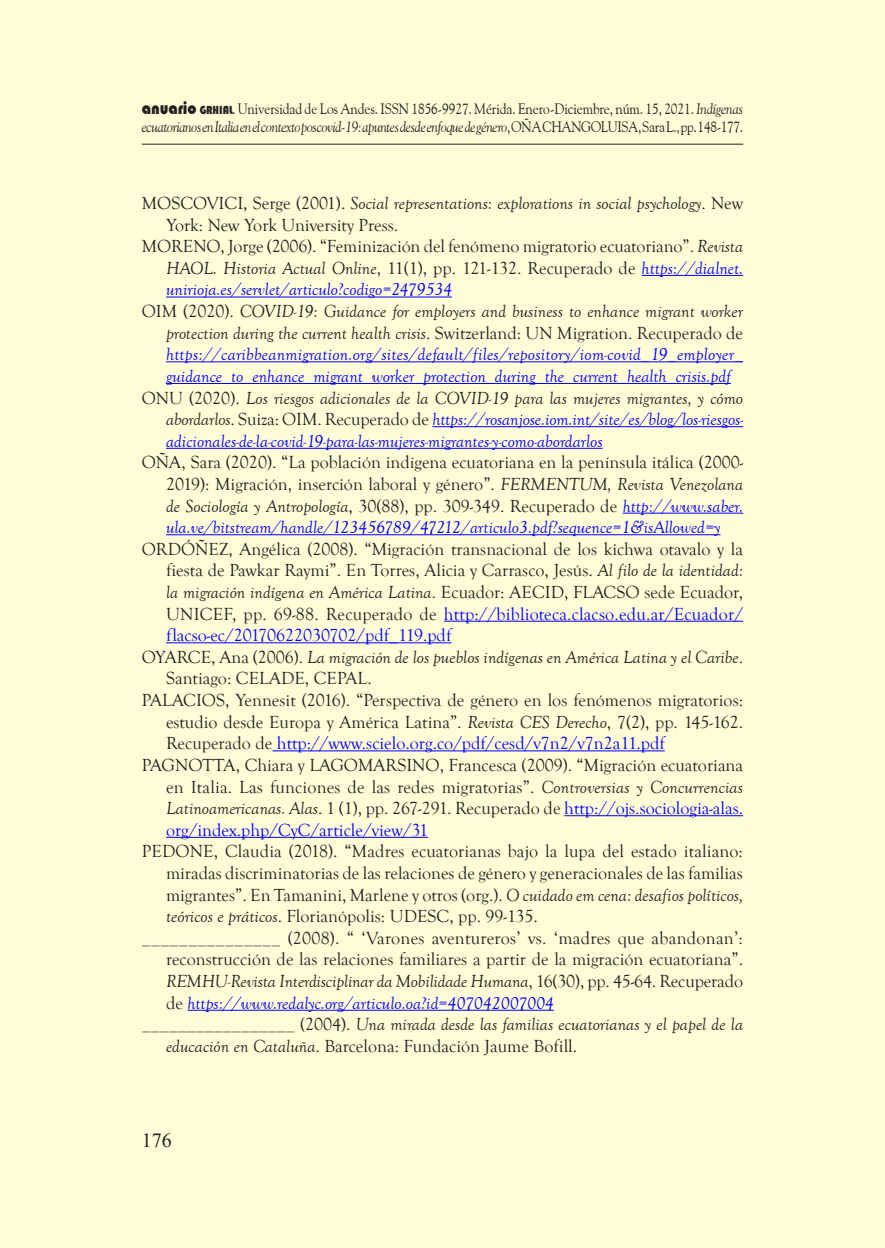
<style>
.page{position:relative;width:885px;height:1248px;background:#fff}
.page>*{position:absolute;margin:0;border:0;box-sizing:border-box;transform-origin:0 0}
.t1{font:20px "Times New Roman";color:#231f20}
.GRHIAL-Notas{font:18px/21.6px "Goudy Old Style T";color:#231f20;text-align:justify}
.GRHIAL-Notas-2{font:italic 18px/21.6px "Goudy Old Style T";color:#00f;text-align:justify}
.GRHIAL-Notas-3{font:italic 18px/21.6px "Goudy Old Style T";color:#231f20}
.t2{font:15px/18px "Goudy Old Style BT";letter-spacing:-.01em;color:#231f20;scale:.9 1}
.s1{font-family:"Bauhaus 93";font-size:18px}
.s2{font-family:"Bauhaus 93";font-size:12px}
.s3{font-family:"Goudy Old Style T";font-weight:700;font-size:12px}
.s4{font-style:italic}
.s5{font-style:italic;color:#00f}
.s6{font-style:normal;color:#231f20}
.s7{color:#231f20}
.s8{color:#00f}
.s9{font-style:normal}
</style>
<div class="page">
<div style="left:0;top:0;width:884px;height:1247px;background:#fffcd8"></div>
<hr style="left:142px;top:144px;width:601px;height:1px;background:#231f20">
<hr style="left:641px;top:275px;width:102px;height:1px;background:#00f">
<hr style="left:166px;top:296px;width:286px;height:1px;background:#00f">
<hr style="left:166px;top:361px;width:577px;height:1px;background:#00f">
<hr style="left:166px;top:383px;width:564px;height:1px;background:#00f">
<hr style="left:432px;top:426px;width:311px;height:1px;background:#00f">
<hr style="left:166px;top:448px;width:436px;height:1px;background:#00f">
<hr style="left:622px;top:512px;width:121px;height:1px;background:#00f">
<hr style="left:166px;top:534px;width:554px;height:1px;background:#00f">
<hr style="left:444px;top:620px;width:299px;height:1px;background:#00f">
<hr style="left:166px;top:642px;width:285px;height:1px;background:#00f">
<hr style="left:272px;top:750px;width:392px;height:1px;background:#00f">
<hr style="left:564px;top:815px;width:179px;height:1px;background:#00f">
<hr style="left:166px;top:836px;width:262px;height:1px;background:#00f">
<hr style="left:187px;top:1009px;width:367px;height:1px;background:#00f">
<p class="t2" style="left:142px;top:100px;width:669px"><span class="s1">anuario</span> <span class="s2">GRHIAL</span><span class="s3">.</span> Universidad de Los Andes. ISSN 1856-9927. Mérida. Enero-Diciembre, núm. 15, 2021. <span class="s4">Indígenas ecuatorianos en Italia en el contexto poscovid-19: apuntes desde enfoque de género</span>, OÑA CHANGOLUISA, Sara L., pp. 148-177.</p>
<p class="GRHIAL-Notas" style="left:166px;top:193px;width:578px;text-indent:-24px">MOSCOVICI, Serge (2001). <span class="s4">Social representations: explorations in social psychology</span>. New<br>York: New York University Press.</p>
<p class="GRHIAL-Notas" style="left:166px;top:236px;width:578px;text-indent:-24px">MORENO, Jorge (2006). “Feminización del fenómeno migratorio ecuatoriano”. <span class="s4">Revista HAOL. Historia Actual Online</span>, 11(1), pp. 121-132. Recuperado de <span class="s5">https://dialnet. unirioja.es/servlet/articulo?codigo=2479534</span></p>
<p class="GRHIAL-Notas-2" style="left:166px;top:301px;width:578px;text-indent:-24px"><span class="s6">OIM (2020).</span> <span class="s7">COVID-19: Guidance for employers and business to enhance migrant worker protection during the current health crisis</span><span class="s6">. Switzerland: UN Migration. Recuperado de </span>https://caribbeanmigration.org/sites/default/files/repository/iom-covid_19_employer_ guidance_to_enhance_migrant_worker_protection_during_the_current_health_crisis.pdf</p>
<p class="GRHIAL-Notas-2" style="left:166px;top:387px;width:578px;text-indent:-24px"><span class="s6">ONU (2020).</span> <span class="s7">Los riesgos adicionales de la COVID-19 para las mujeres migrantes, y cómo abordarlos</span><span class="s6">. Suiza: OIM. Recuperado de</span> https://rosanjose.iom.int/site/es/blog/los-riesgos&shy;adicionales-de-la-covid-19-para-las-mujeres-migrantes-y-como-abordarlos</p>
<p class="GRHIAL-Notas" style="left:166px;top:452px;width:578px;text-indent:-24px">OÑA, Sara (2020). “La población indígena ecuatoriana en la península itálica (2000- 2019): Migración, inserción laboral y género”. <span class="s4">FERMENTUM, Revista Venezolana de Sociología y Antropología</span>, 30(88), pp. 309-349. Recuperado de <span class="s5">http://www.saber. ula.ve/bitstream/handle/123456789/47212/articulo3.pdf?sequence=1&amp;isAllowed=y</span></p>
<p class="GRHIAL-Notas" style="left:166px;top:538px;width:578px;text-indent:-24px">ORDÓÑEZ, Angélica (2008). “Migración transnacional de los kichwa otavalo y la fiesta de Pawkar Raymi”. En Torres, Alicia y Carrasco, Jesús. <span class="s4">Al filo de la identidad: la migración indígena en América Latina</span>. Ecuador: AECID, FLACSO sede Ecuador, UNICEF, pp. 69-88. Recuperado de <span class="s8">http://biblioteca.clacso.edu.ar/Ecuador/ flacso-ec/20170622030702/pdf_119.pdf</span></p>
<p class="GRHIAL-Notas-3" style="left:166px;top:646px;width:578px;text-indent:-24px"><span class="s9">OYARCE, Ana (2006).</span> La migración de los pueblos indígenas en América Latina y el Caribe<span class="s9">.<br>Santiago: CELADE, CEPAL.</span></p>
<p class="GRHIAL-Notas" style="left:166px;top:689px;width:578px;text-indent:-24px">PALACIOS, Yennesit (2016). “Perspectiva de género en los fenómenos migratorios: estudio desde Europa y América Latina”. <span class="s4">Revista CES Derecho</span>, 7(2), pp. 145-162.<br>Recuperado de <span class="s8">http://www.scielo.org.co/pdf/cesd/v7n2/v7n2a11.pdf</span></p>
<p class="GRHIAL-Notas" style="left:166px;top:754px;width:578px;text-indent:-24px">PAGNOTTA, Chiara y LAGOMARSINO, Francesca (2009). “Migración ecuatoriana en Italia. Las funciones de las redes migratorias”. <span class="s4">Controversias y Concurrencias Latinoamericanas. Alas</span>. 1 (1), pp. 267-291. Recuperado de <span class="s8">http://ojs.sociologia-alas. org/index.php/CyC/article/view/31</span></p>
<p class="GRHIAL-Notas" style="left:166px;top:841px;width:578px;text-indent:-24px">PEDONE, Claudia (2018). “Madres ecuatorianas bajo la lupa del estado italiano: miradas discriminatorias de las relaciones de género y generacionales de las familias migrantes”. En Tamanini, Marlene y otros (org.). <span class="s4">O cuidado em cena: desafios políticos, teóricos e práticos</span>. Florianópolis: UDESC, pp. 99-135.</p>
<p class="GRHIAL-Notas" style="left:166px;top:927px;width:578px;text-indent:-24px">_______________ (2008). “ ‘Varones aventureros’ vs. ‘madres que abandonan’: reconstrucción de las relaciones familiares a partir de la migración ecuatoriana”.<br><span class="s4">REMHU-Revista Interdisciplinar da Mobilidade Humana</span>, 16(30), pp. 45-64. Recuperado de <span class="s5">https://www.redalyc.org/articulo.oa?id=407042007004</span></p>
<p class="GRHIAL-Notas-3" style="left:166px;top:1013px;width:578px;text-indent:-24px"><span class="s9">_________________ (2004).</span> Una mirada desde las familias ecuatorianas y el papel de la educación en Cataluña<span class="s9">. Barcelona: Fundación Jaume Bofill.</span></p>
<p class="t1" style="left:142px;top:1126px;width:31px">176</p>
</div>
